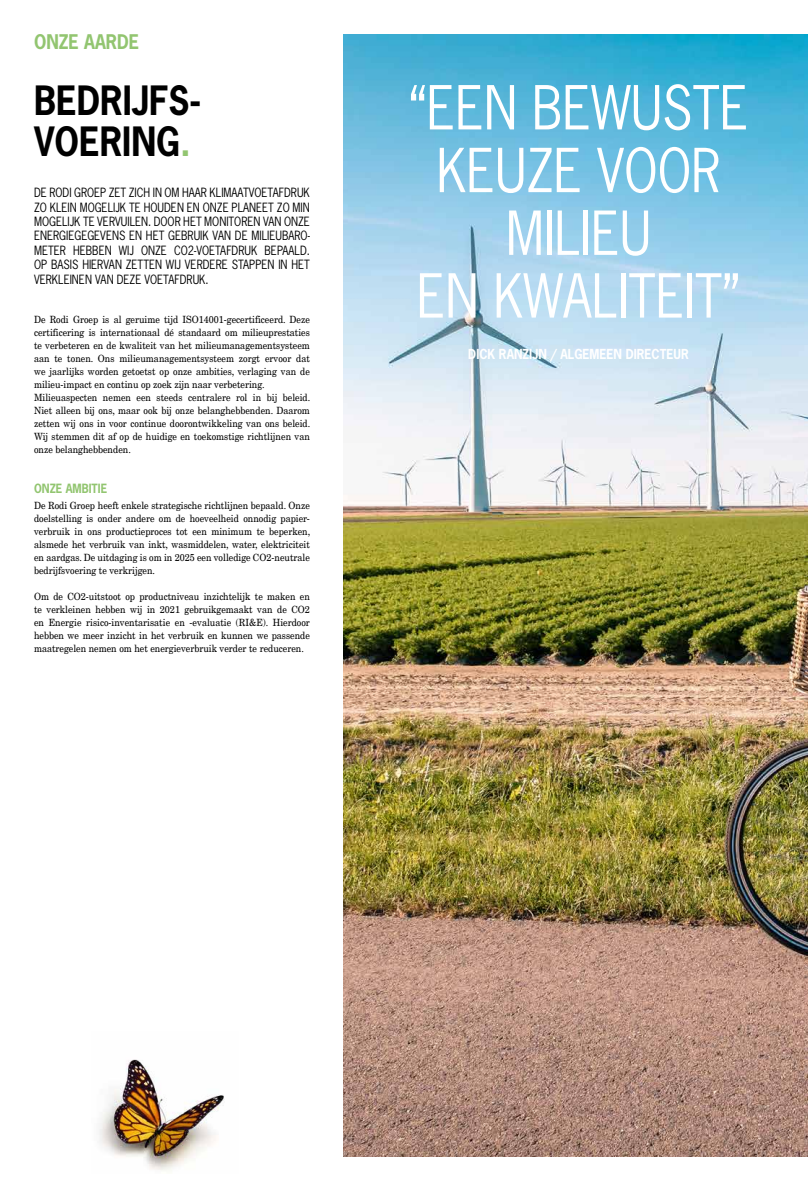
<style>
.page{position:relative;width:808px;height:1191px;background:#fff}
.page>*{position:absolute;margin:0;border:0;box-sizing:border-box;transform-origin:0 0}
.t1{font:57px/62.7px "News Gothic Std";color:#fff;text-align:center;scale:.9 1}
.t2{font:700 38px/41.8px "News Gothic Std";color:#000;scale:.9 1}
.t3{font:700 19px "News Gothic Std";color:#92c570;scale:.9 1}
.t4{font:700 13px "News Gothic Std";color:#fff;scale:.9 1}
.t5{font:12px/14.4px "News Gothic Std";color:#000;text-align:justify;scale:.9 1}
.t6{font:700 12px "News Gothic Std";color:#92c570;scale:.9 1}
.t7{font:10px/13px "New Century Schoolbook Roman";color:#000;text-align:justify;scale:.9 1}
.s1{color:#92c570}
</style>
<div class="page">
<img style="left:343px;top:34px;width:464px;height:1123px">
<img style="left:99px;top:1059px;width:125px;height:112px">
<h3 class="t3" style="left:34px;top:29px;width:118px">ONZE AARDE</h3>
<h2 class="t2" style="left:34px;top:79px;width:187px">BEDRIJFS-<br>VOERING<span class="s1">.</span></h2>
<p class="t5" style="left:34px;top:185px;width:308px">DE RODI GROEP ZET ZICH IN OM HAAR KLIMAATVOETAFDRUK ZO KLEIN MOGELIJK TE HOUDEN EN ONZE PLANEET ZO MIN MOGELIJK TE VERVUILEN. DOOR HET MONITOREN VAN ONZE ENERGIEGEGEVENS EN HET GEBRUIK VAN DE MILIEUBARO-METER HEBBEN WIJ ONZE CO2-VOETAFDRUK BEPAALD.<br>OP BASIS HIERVAN ZETTEN WIJ VERDERE STAPPEN IN HET VERKLEINEN VAN DEZE VOETAFDRUK.</p>
<p class="t7" style="left:34px;top:313px;width:308px;text-align:left">De Rodi Groep is al geruime tijd ISO14001-gecertificeerd. Deze certificering is internationaal dé standaard om milieuprestaties te verbeteren en de kwaliteit van het milieumanagementsysteem aan te tonen. Ons milieumanagementsysteem zorgt ervoor dat we jaarlijks worden getoetst op onze ambities, verlaging van de milieu-impact en continu op zoek zijn naar verbetering.<br>Milieuaspecten nemen een steeds centralere rol in bij beleid.<br>Niet alleen bij ons, maar ook bij onze belanghebbenden. Daarom zetten wij ons in voor continue doorontwikkeling van ons beleid.<br>Wij stemmen dit af op de huidige en toekomstige richtlijnen van onze belanghebbenden.</p>
<p class="t6" style="left:34px;top:480px;width:83px">ONZE AMBITIE</p>
<p class="t7" style="left:34px;top:499px;width:308px">De Rodi Groep heeft enkele strategische richtlijnen bepaald. Onze doelstelling is onder andere om de hoeveelheid onnodig papier&shy;verbruik in ons productieproces tot een minimum te beperken, alsmede het verbruik van inkt, wasmiddelen, water, elektriciteit en aardgas. De uitdaging is om in 2025 een volledige CO2-neutrale bedrijfsvoering te verkrijgen.</p>
<p class="t7" style="left:34px;top:590px;width:308px">Om de CO2-uitstoot op productniveau inzichtelijk te maken en te verkleinen hebben wij in 2021 gebruikgemaakt van de CO2 en Energie risico-inventarisatie en -evaluatie (RI&amp;E). Hierdoor hebben we meer inzicht in het verbruik en kunnen we passende maatregelen nemen om het energieverbruik verder te reduceren.</p>
<h1 class="t1" style="left:408px;top:76px;width:379px">“EEN BEWUSTE<br>KEUZE VOOR<br>MILIEU<br>EN KWALITEIT”</h1>
<h3 class="t4" style="left:468px;top:346px;width:246px">DICK RANZIJN / ALGEMEEN DIRECTEUR</h3>
</div>
